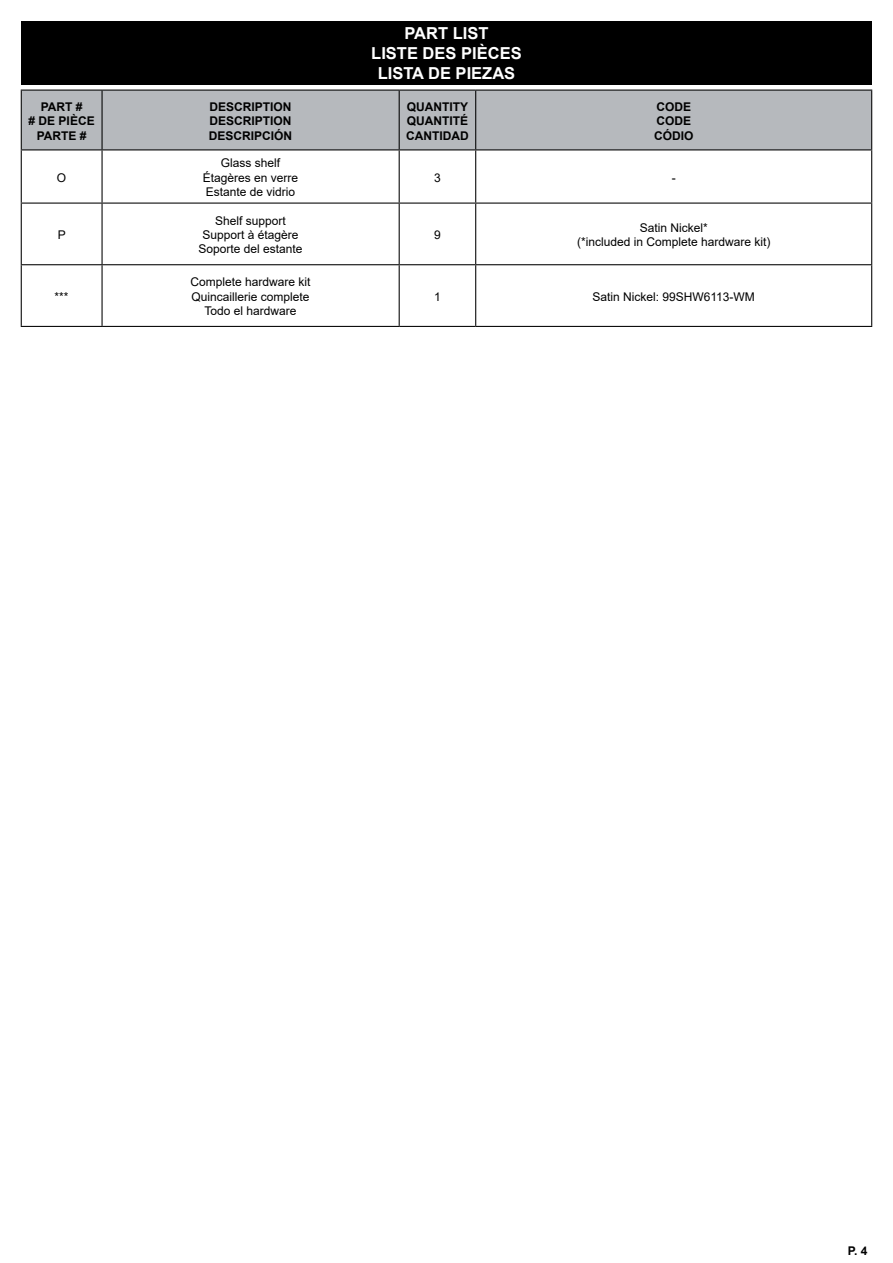
<style>
.page{position:relative;width:893px;height:1263px;background:#fff}
.page>*{position:absolute;margin:0;border:0;box-sizing:border-box;transform-origin:0 0}
.t1{font:700 16.5px "Arial";color:#fff}
.t2{font:12px/14.4px "Arial";color:#000;text-align:center}
.t3{font:700 12px/14.4px "Arial";color:#000;text-align:justify}
</style>
<div class="page">
<div style="left:21px;top:21px;width:851px;height:64px;background:#000"></div>
<div style="left:22px;top:91px;width:849px;height:58px;background:#b6b9bd"></div>
<hr style="left:21px;top:90px;width:81px;height:1px;background:#000">
<hr style="left:21px;top:91px;width:1px;height:58px;background:#000">
<hr style="left:102px;top:90px;width:297px;height:1px;background:#000">
<hr style="left:102px;top:91px;width:1px;height:58px;background:#000">
<hr style="left:399px;top:90px;width:77px;height:1px;background:#000">
<hr style="left:399px;top:91px;width:1px;height:58px;background:#000">
<hr style="left:476px;top:90px;width:396px;height:1px;background:#000">
<hr style="left:475px;top:91px;width:1px;height:58px;background:#000">
<hr style="left:871px;top:91px;width:1px;height:58px;background:#000">
<hr style="left:21px;top:149px;width:81px;height:1px;background:#000">
<hr style="left:21px;top:150px;width:1px;height:53px;background:#000">
<hr style="left:102px;top:149px;width:297px;height:1px;background:#000">
<hr style="left:102px;top:150px;width:1px;height:53px;background:#000">
<hr style="left:399px;top:149px;width:77px;height:1px;background:#000">
<hr style="left:399px;top:150px;width:1px;height:53px;background:#000">
<hr style="left:21px;top:203px;width:81px;height:1px;background:#000">
<hr style="left:21px;top:204px;width:1px;height:60px;background:#000">
<hr style="left:102px;top:203px;width:297px;height:1px;background:#000">
<hr style="left:102px;top:204px;width:1px;height:60px;background:#000">
<hr style="left:399px;top:203px;width:77px;height:1px;background:#000">
<hr style="left:399px;top:204px;width:1px;height:60px;background:#000">
<hr style="left:21px;top:264px;width:81px;height:1px;background:#000">
<hr style="left:21px;top:265px;width:1px;height:61px;background:#000">
<hr style="left:399px;top:264px;width:77px;height:1px;background:#000">
<hr style="left:871px;top:265px;width:1px;height:61px;background:#000">
<hr style="left:21px;top:326px;width:81px;height:1px;background:#000">
<hr style="left:399px;top:326px;width:77px;height:1px;background:#000">
<hr style="left:476px;top:149px;width:396px;height:1px;background:#000">
<hr style="left:475px;top:150px;width:1px;height:53px;background:#000">
<hr style="left:871px;top:150px;width:1px;height:53px;background:#000">
<hr style="left:476px;top:203px;width:396px;height:1px;background:#000">
<hr style="left:475px;top:204px;width:1px;height:60px;background:#000">
<hr style="left:871px;top:204px;width:1px;height:60px;background:#000">
<hr style="left:476px;top:264px;width:396px;height:1px;background:#000">
<hr style="left:475px;top:265px;width:1px;height:61px;background:#000">
<hr style="left:476px;top:326px;width:396px;height:1px;background:#000">
<hr style="left:102px;top:264px;width:297px;height:1px;background:#000">
<hr style="left:102px;top:265px;width:1px;height:61px;background:#000">
<hr style="left:399px;top:265px;width:1px;height:61px;background:#000">
<hr style="left:102px;top:326px;width:297px;height:1px;background:#000">
<p class="t1" style="left:404px;top:22px;width:86px">PART LIST</p>
<p class="t1" style="left:371px;top:42px;width:152px">LISTE DES PIÈCES</p>
<p class="t1" style="left:378px;top:62px;width:139px">LISTA DE PIEZAS</p>
<p class="t3" style="left:29px;top:99px;width:68px;text-align:center">PART #<br># DE PIÈCE<br>PARTE #</p>
<p class="t3" style="left:209px;top:99px;width:85px">DESCRIPTION DESCRIPTION DESCRIPCIÓN</p>
<p class="t3" style="left:406px;top:99px;width:64px">QUANTITY QUANTITÉ CANTIDAD</p>
<p class="t3" style="left:654px;top:99px;width:41px;text-align:left">CODE<br>CODE<br>CÓDIO</p>
<p class="t2" style="left:57px;top:170px;width:11px">O</p>
<p class="t2" style="left:221px;top:156px;width:61px">Glass shelf</p>
<p class="t2" style="left:203px;top:170px;width:97px">Étagères en verre</p>
<p class="t2" style="left:206px;top:185px;width:91px">Estante de vidrio</p>
<p class="t2" style="left:434px;top:170px;width:8px">3</p>
<p class="t2" style="left:672px;top:170px;width:5px">-</p>
<p class="t2" style="left:58px;top:228px;width:10px">P</p>
<p class="t2" style="left:55px;top:289px;width:16px">***</p>
<p class="t2" style="left:215px;top:213px;width:72px">Shelf support</p>
<p class="t2" style="left:203px;top:228px;width:98px">Support à étagère</p>
<p class="t2" style="left:199px;top:242px;width:106px">Soporte del estante</p>
<p class="t2" style="left:191px;top:275px;width:122px">Complete hardware kit<br>Quincaillerie complete<br>Todo el hardware</p>
<p class="t2" style="left:434px;top:228px;width:8px">9</p>
<p class="t2" style="left:640px;top:220px;width:70px">Satin Nickel*</p>
<p class="t2" style="left:577px;top:235px;width:195px">(*included in Complete hardware kit)</p>
<p class="t2" style="left:434px;top:289px;width:8px">1</p>
<p class="t2" style="left:592px;top:289px;width:164px">Satin Nickel: 99SHW6113-WM</p>
<p class="t3" style="left:848px;top:1243px;width:21px">P. 4</p>
</div>
